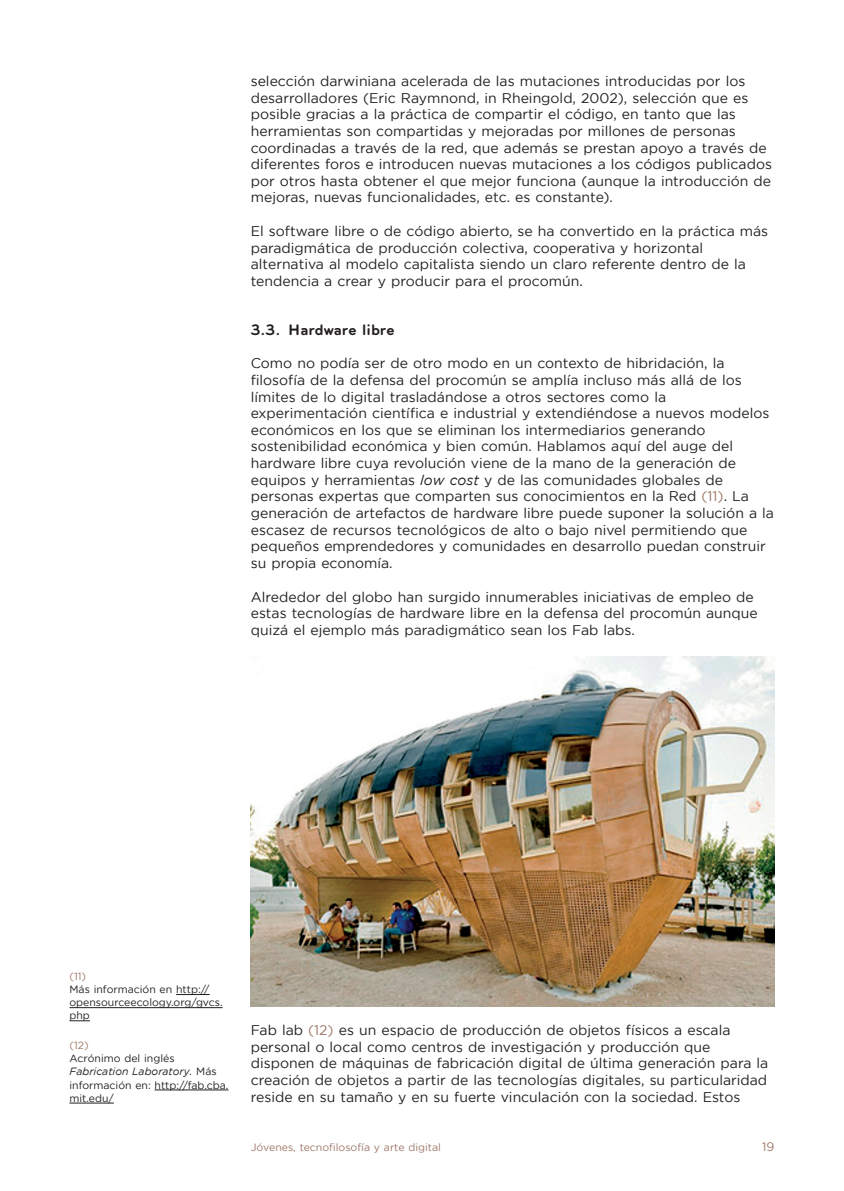
<style>
.page{position:relative;width:844px;height:1191px;background:#fff}
.page>*{position:absolute;margin:0;border:0;box-sizing:border-box;transform-origin:0 0}
.t1{font:700 15.75px "Bryant";color:#231f20}
.t2{font:14px/16.6px "Gotham";color:#231f20}
.t3{font:12.25px "Gotham";color:#9e7868}
.t4{font:10.5px/13.1px "Gotham";color:#231f20}
.t5{font:10.5px "Gotham";color:#9e7868}
.s1{font-style:italic}
.s2{color:#9e7868}
</style>
<div class="page">
<hr style="left:176px;top:994px;width:33px;height:1px;background:#231f20">
<hr style="left:69px;top:1007px;width:153px;height:1px;background:#231f20">
<svg style="left:69px;top:1020px;width:21px;height:1px"></svg>
<hr style="left:154px;top:1089px;width:74px;height:1px;background:#231f20">
<hr style="left:69px;top:1102px;width:45px;height:1px;background:#231f20">
<img style="left:251px;top:656px;width:523px;height:350px">
<p class="t2" style="left:251px;top:73px;width:522px">selección darwiniana acelerada de las mutaciones introducidas por los desarrolladores (Eric Raymnond, in Rheingold, 2002), selección que es posible gracias a la práctica de compartir el código, en tanto que las herramientas son compartidas y mejoradas por millones de personas coordinadas a través de la red, que además se prestan apoyo a través de diferentes foros e introducen nuevas mutaciones a los códigos publicados por otros hasta obtener el que mejor funciona (aunque la introducción de mejoras, nuevas funcionalidades, etc. es constante).</p>
<p class="t2" style="left:251px;top:223px;width:519px">El software libre o de código abierto, se ha convertido en la práctica más paradigmática de producción colectiva, cooperativa y horizontal alternativa al modelo capitalista siendo un claro referente dentro de la tendencia a crear y producir para el procomún.</p>
<p class="t1" style="left:251px;top:321px;width:145px">3.3. Hardware libre</p>
<p class="t2" style="left:251px;top:355px;width:524px">Como no podía ser de otro modo en un contexto de hibridación, la filosofía de la defensa del procomún se amplía incluso más allá de los límites de lo digital trasladándose a otros sectores como la experimentación científica e industrial y extendiéndose a nuevos modelos económicos en los que se eliminan los intermediarios generando sostenibilidad económica y bien común. Hablamos aquí del auge del hardware libre cuya revolución viene de la mano de la generación de equipos y herramientas <span class="s1">low cost</span> y de las comunidades globales de personas expertas que comparten sus conocimientos en la Red <span class="s2">(11)</span>. La generación de artefactos de hardware libre puede suponer la solución a la escasez de recursos tecnológicos de alto o bajo nivel permitiendo que pequeños emprendedores y comunidades en desarrollo puedan construir su propia economía.</p>
<p class="t2" style="left:251px;top:588px;width:508px">Alrededor del globo han surgido innumerables iniciativas de empleo de estas tecnologías de hardware libre en la defensa del procomún aunque quizá el ejemplo más paradigmático sean los Fab labs.</p>
<p class="t4" style="left:69px;top:969px;width:155px"><span class="s2">(11)<br></span>Más información en http:// opensourceecology.org/gvcs. php</p>
<p class="t4" style="left:69px;top:1038px;width:160px"><span class="s2">(12)<br></span>Acrónimo del inglés<br><span class="s1">Fabrication Laboratory.</span> Más información en: http://fab.cba. mit.edu/</p>
<p class="t2" style="left:251px;top:1021px;width:519px">Fab lab <span class="s2">(12)</span> es un espacio de producción de objetos físicos a escala personal o local como centros de investigación y producción que disponen de máquinas de fabricación digital de última generación para la creación de objetos a partir de las tecnologías digitales, su particularidad reside en su tamaño y en su fuerte vinculación con la sociedad. Estos</p>
<p class="t5" style="left:251px;top:1141px;width:192px">Jóvenes, tecnofilosofía y arte digital</p>
<p class="t3" style="left:762px;top:1139px;width:14px">19</p>
</div>
